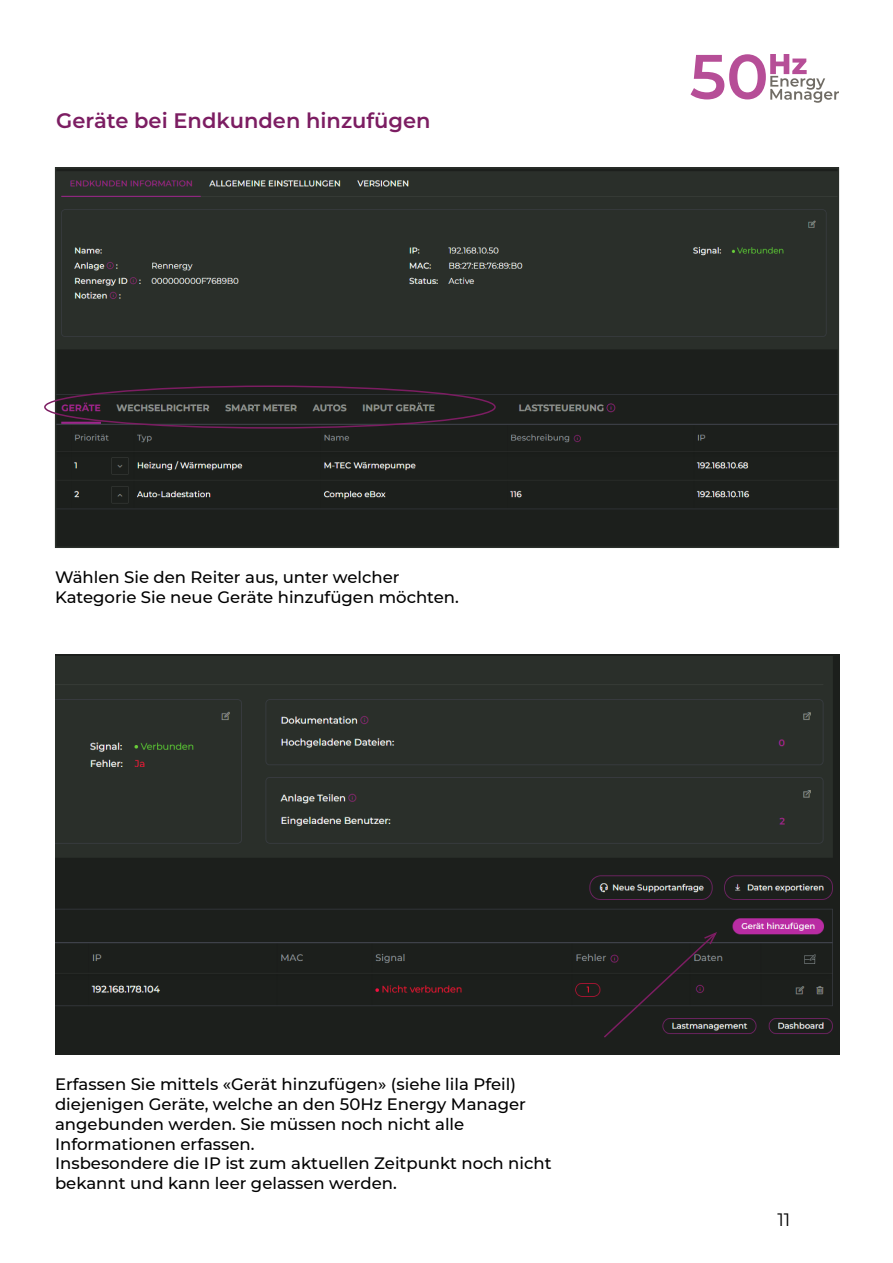
<style>
.page{position:relative;width:893px;height:1263px;background:#fff}
.page>*{position:absolute;margin:0;border:0;box-sizing:border-box;transform-origin:0 0}
.t1{font:600 21px "Montserrat";color:#7c1d62}
.t2{font:18px "Montserrat";color:#000}
.t3{font:500 16.5px/19.8px "Montserrat";color:#000}
</style>
<div class="page">
<svg style="left:690px;top:54px;width:149px;height:49px"></svg>
<img style="left:55px;top:655px;width:784px;height:399px">
<svg style="left:602px;top:930px;width:117px;height:109px;background:#212121"></svg>
<img style="left:58px;top:170px;width:778px;height:375px">
<div style="left:55px;top:167px;width:784px;height:381px;border:2px solid #2a2f2a"></div>
<div style="left:147px;top:240px;width:62px;height:18px;background:#2a2f2a"></div>
<div style="left:44px;top:385px;width:452px;height:44px;border:2px solid #7c1d62;border-radius:50%"></div>
<p class="t1" style="left:56px;top:105px;width:376px">Geräte bei Endkunden hinzufügen</p>
<p class="t3" style="left:55px;top:566px;width:405px">Wählen Sie den Reiter aus, unter welcher<br>Kategorie Sie neue Geräte hinzufügen möchten.</p>
<p class="t3" style="left:55px;top:1074px;width:498px">Erfassen Sie mittels «Gerät hinzufügen» (siehe lila Pfeil) diejenigen Geräte, welche an den 50Hz Energy Manager angebunden werden. Sie müssen noch nicht alle Informationen erfassen.<br>Insbesondere die IP ist zum aktuellen Zeitpunkt noch nicht bekannt und kann leer gelassen werden.</p>
<p class="t2" style="left:777px;top:1208px;width:14px">11</p>
</div>
